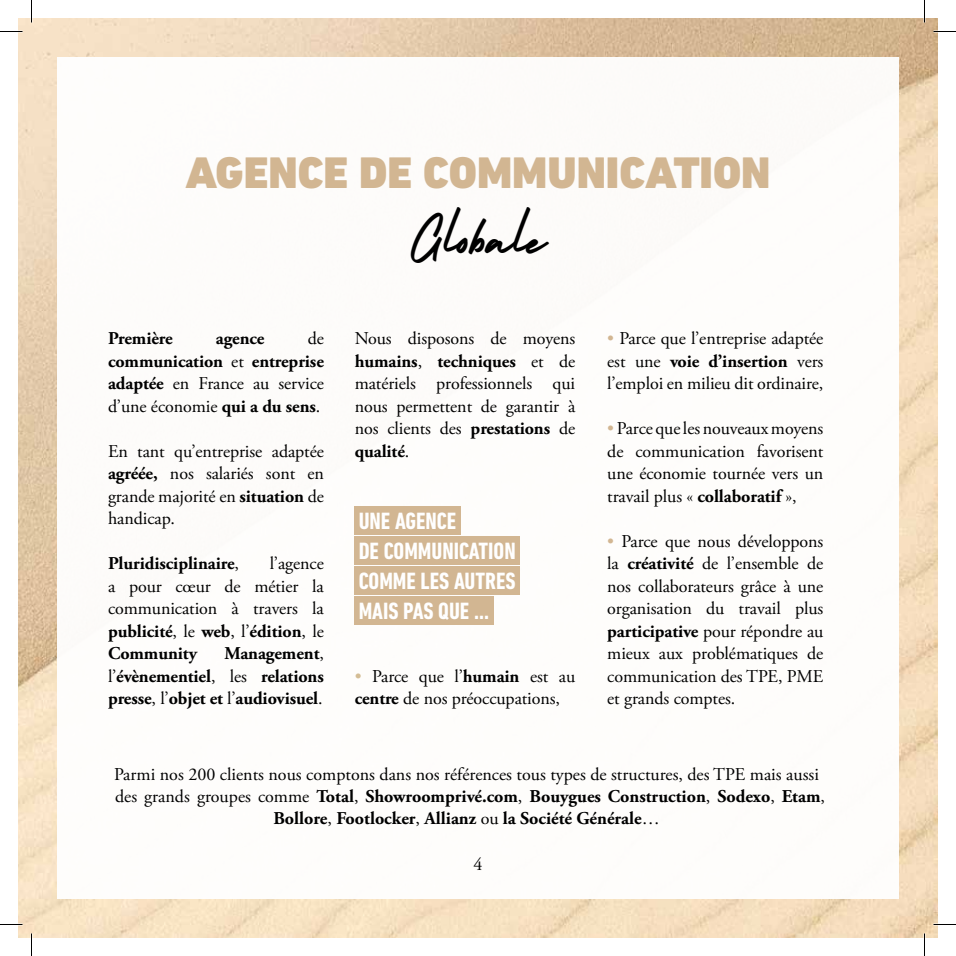
<style>
.page{position:relative;width:956px;height:956px;background:#fff}
.page>*{position:absolute;margin:0;border:0;box-sizing:border-box;transform-origin:0 0}
.t1{font:900 45px "DIN Next LT Pro";color:#d2b692}
.t2{font:37.5px "Holiday Free";color:#000}
.t3{font:700 condensed 24px/30px "DIN Next LT Pro";color:#fff}
.t4{font:18px/22.5px "Adobe Garamond Pro";letter-spacing:-.005em;color:#000;text-align:justify}
.t5{font:700 18px/22.5px "Adobe Garamond Pro";letter-spacing:-.005em;color:#000;text-align:justify}
.s1{font-weight:400}
.s2{font-weight:700}
.s3{color:#d4bd95}
.s4{color:#d2b692}
</style>
<div class="page">
<img style="left:19px;top:19px;width:918px;height:918px">
<div style="left:57px;top:57px;width:842px;height:842px;background:#fff"></div>
<div style="left:355px;top:507px;width:106px;height:28px;background:#d2b692"></div>
<div style="left:355px;top:537px;width:165px;height:28px;background:#d2b692"></div>
<div style="left:355px;top:566px;width:165px;height:29px;background:#d2b692"></div>
<div style="left:355px;top:596px;width:139px;height:29px;background:#d2b692"></div>
<hr style="left:0;top:923px;width:22px;height:2px;background:#fff">
<hr style="left:933px;top:923px;width:23px;height:2px;background:#fff">
<hr style="left:923px;top:0;width:2px;height:23px;background:#fff">
<hr style="left:923px;top:933px;width:2px;height:23px;background:#fff">
<svg style="left:0;top:31px;width:22px;height:1px"></svg>
<svg style="left:933px;top:31px;width:23px;height:1px"></svg>
<svg style="left:0;top:924px;width:22px;height:1px"></svg>
<svg style="left:933px;top:924px;width:23px;height:1px"></svg>
<svg style="left:31px;top:0;width:1px;height:23px"></svg>
<svg style="left:31px;top:933px;width:1px;height:23px"></svg>
<svg style="left:924px;top:0;width:1px;height:23px"></svg>
<svg style="left:924px;top:933px;width:1px;height:23px"></svg>
<h1 class="t1" style="left:185px;top:146px;width:586px">AGENCE DE COMMUNICATION</h1>
<p class="t5" style="left:108px;top:328px;width:217px;text-indent:200px"><span class="s1">de </span>communication <span class="s1">et</span> entreprise adaptée <span class="s1">en France au service d’une économie</span> qui a du sens<span class="s1">.</span></p>
<p class="t4" style="left:108px;top:440px;width:217px">En tant qu’entreprise adaptée <span class="s2">agréée,</span> nos salariés sont en grande majorité en <span class="s2">situation</span> de handicap.</p>
<p class="t5" style="left:108px;top:553px;width:132px">Pluridisciplinaire<span class="s1">,</span></p>
<p class="t5" style="left:108px;top:328px;width:66px">Première</p>
<p class="t5" style="left:216px;top:328px;width:50px">agence</p>
<p class="t4" style="left:108px;top:553px;width:217px;text-indent:162px">l’agence a pour cœur de métier la communication à travers la <span class="s2">publicité</span>, le <span class="s2">web</span>, l’<span class="s2">édition</span>, le <span class="s2">Community</span></p>
<p class="t5" style="left:108px;top:643px;width:217px;text-indent:116px">Management<span class="s1">, l’</span>évènementiel<span class="s1">, les</span> relations presse<span class="s1">, l’</span>objet et <span class="s1">l’</span>audiovisuel<span class="s1">.</span></p>
<h2 class="t2" style="left:409px;top:215px;width:139px">Globale</h2>
<p class="t4" style="left:355px;top:328px;width:222px">Nous disposons de moyens <span class="s2">humains</span>, <span class="s2">techniques</span> et de matériels professionnels qui nous permettent de garantir à nos clients des <span class="s2">prestations</span> de <span class="s2">qualité</span>.</p>
<h3 class="t3" style="left:359px;top:506px;width:159px">UNE AGENCE<br>DE COMMUNICATION<br>COMME LES AUTRES<br>MAIS PAS QUE …</h3>
<p class="t4" style="left:355px;top:665px;width:222px"><span class="s3">•</span> Parce que l’<span class="s2">humain</span> est au <span class="s2">centre</span> de nos préoccupations,</p>
<p class="t4" style="left:607px;top:328px;width:218px"><span class="s4">•</span> Parce que l’entreprise adaptée est une <span class="s2">voie d’insertion</span> vers l’emploi en milieu dit ordinaire,</p>
<p class="t4" style="left:607px;top:418px;width:218px"><span class="s4">•</span> Parce que les nouveaux moyens de communication favorisent une économie tournée vers un travail plus « <span class="s2">collaboratif</span> »,</p>
<p class="t4" style="left:607px;top:530px;width:218px"><span class="s4">•</span> Parce que nous développons la <span class="s2">créativité</span> de l’ensemble de nos collaborateurs grâce à une organisation du travail plus <span class="s2">participative</span> pour répondre au mieux aux problématiques de communication des TPE, PME et grands comptes.</p>
<p class="t4" style="left:114px;top:764px;width:712px;line-height:21.6px;text-align:center">Parmi nos 200 clients nous comptons dans nos références tous types de structures, des TPE mais aussi des grands groupes comme <span class="s2">Total</span>, <span class="s2">Showroomprivé.com</span>, <span class="s2">Bouygues Construction</span>, <span class="s2">Sodexo</span>, <span class="s2">Etam</span>,<br><span class="s2">Bollore</span>, <span class="s2">Footlocker</span>, <span class="s2">Allianz</span> ou <span class="s2">la Société Générale</span>…</p>
<p class="t4" style="left:473px;top:853px;width:10px">4</p>
</div>
